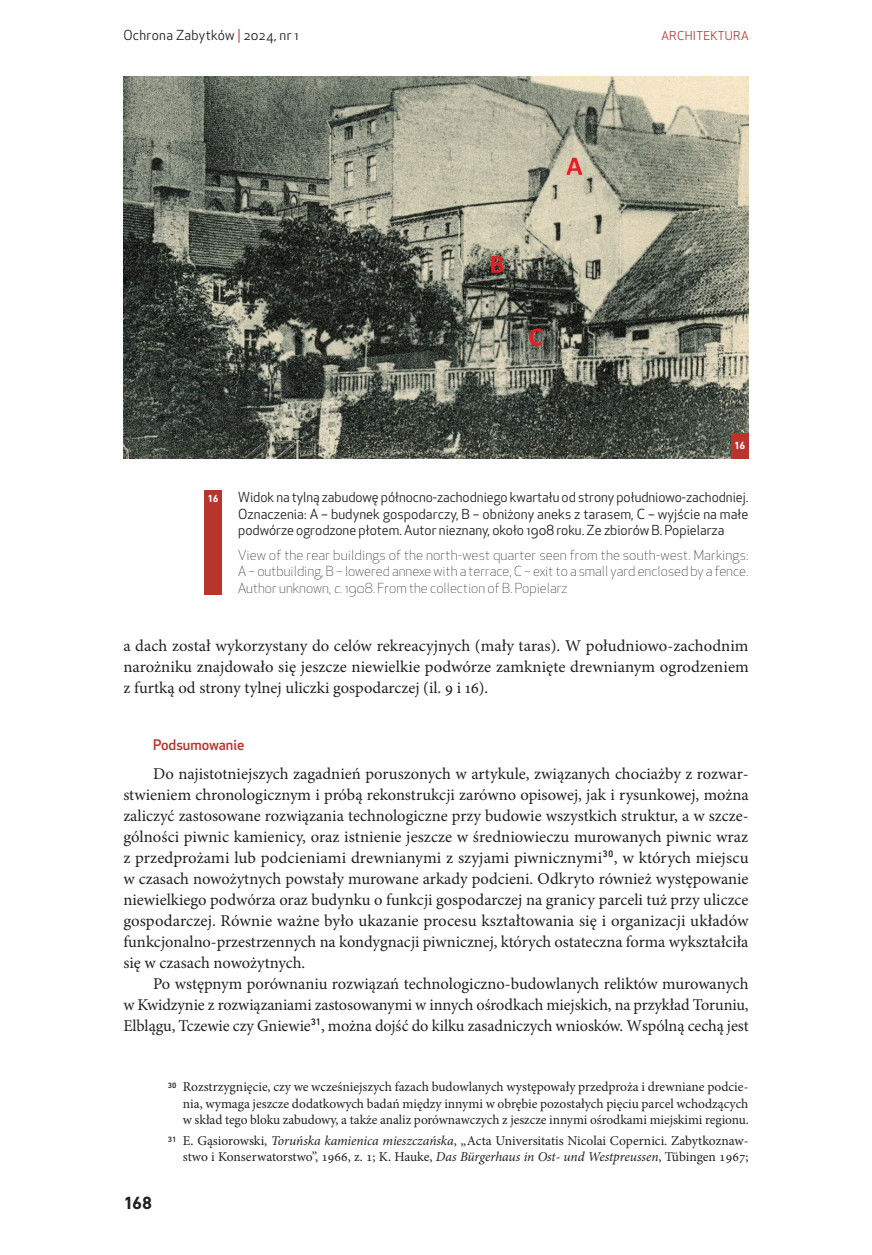
<style>
.page{position:relative;width:872px;height:1255px;background:#fff}
.page>*{position:absolute;margin:0;border:0;box-sizing:border-box;transform-origin:0 0}
.t1{font:700 18px "DIN Next LT Pro";color:#231f20}
._001_Akapit_tekstu{font:16.5px/21px "Minion Pro";color:#231f20;text-align:justify}
.dod_tyt{font:500 14.25px "Apex New";color:#b8352e}
.przypisy_new{font:13.5px/16.5px "Minion Pro";letter-spacing:-.005em;color:#231f20;text-align:justify}
._001_Akapit_tekstu-2{font:13.5px/16.5px "Apex New";color:#231f20;text-align:justify}
._001_Akapit_tekstu-3{font:300 13.5px/16.5px "Apex New";color:#231f20;text-align:justify}
._001_Akapit_tekstu-4{font:13.5px "Apex New";letter-spacing:.025em;color:#231f20}
.t2{font:12px "Apex New";letter-spacing:.025em;color:#b8352e}
.t3{font:700 10.5px "DIN Next LT Pro";color:#fff}
.s1{color:#b8352e}
.s2{font-style:italic}
</style>
<div class="page">
<img style="left:123px;top:77px;width:625px;height:381px">
<div style="left:731px;top:433px;width:17px;height:25px;background:#b8352e"></div>
<div style="left:205px;top:489px;width:17px;height:105px;background:#b8352e"></div>
<p class="_001_Akapit_tekstu-4" style="left:123px;top:26px;width:177px">Ochrona Zabytków <span class="s1">|</span> 2024, nr 1</p>
<p class="t2" style="left:661px;top:28px;width:89px">ARCHITEKTURA</p>
<p class="t3" style="left:207px;top:492px;width:13px">16</p>
<p class="t3" style="left:734px;top:439px;width:13px">16</p>
<p class="_001_Akapit_tekstu-2" style="left:238px;top:489px;width:512px">Widok na tylną zabudowę północno-zachodniego kwartału od strony południowo-zachodniej.<br>Oznaczenia: A – budynek gospodarczy, B – obniżony aneks z tarasem, C – wyjście na małe podwórze ogrodzone płotem. Autor nieznany, około 1908 roku. Ze zbiorów B. Popielarza</p>
<p class="_001_Akapit_tekstu-3" style="left:238px;top:546px;width:512px">View of the rear buildings of the north-west quarter seen from the south-west. Markings:<br>A – outbuilding, B – lowered annexe with a terrace, C – exit to a small yard enclosed by a fence.<br>Author unknown, <span class="s2">c</span>. 1908. From the collection of B. Popielarz</p>
<p class="_001_Akapit_tekstu" style="left:123px;top:635px;width:627px">a dach został wykorzystany do celów rekreacyjnych (mały taras). W południowo-zachodnim narożniku znajdowało się jeszcze niewielkie podwórze zamknięte drewnianym ogrodzeniem z furtką od strony tylnej uliczki gospodarczej (il. 9 i 16).</p>
<p class="dod_tyt" style="left:153px;top:735px;width:93px">Podsumowanie</p>
<p class="_001_Akapit_tekstu" style="left:123px;top:763px;width:627px;text-indent:30px">Do najistotniejszych zagadnień poruszonych w artykule, związanych chociażby z rozwar&shy;stwieniem chronologicznym i próbą rekonstrukcji zarówno opisowej, jak i rysunkowej, można zaliczyć zastosowane rozwiązania technologiczne przy budowie wszystkich struktur, a w szcze&shy;gólności piwnic kamienicy, oraz istnienie jeszcze w średniowieczu murowanych piwnic wraz z przedprożami lub podcieniami drewnianymi z szyjami piwnicznymi<sup>30</sup>, w których miejscu w czasach nowożytnych powstały murowane arkady podcieni. Odkryto również występowanie niewielkiego podwórza oraz budynku o funkcji gospodarczej na granicy parceli tuż przy uliczce gospodarczej. Równie ważne było ukazanie procesu kształtowania się i organizacji układów funkcjonalno-przestrzennych na kondygnacji piwnicznej, których ostateczna forma wykształciła się w czasach nowożytnych.</p>
<p class="_001_Akapit_tekstu" style="left:123px;top:973px;width:627px;text-indent:30px">Po wstępnym porównaniu rozwiązań technologiczno-budowlanych reliktów murowanych w Kwidzynie z rozwiązaniami zastosowanymi w innych ośrodkach miejskich, na przykład Toruniu, Elblągu, Tczewie czy Gniewie<sup>31</sup>, można dojść do kilku zasadniczych wniosków. Wspólną cechą jest</p>
<p class="t1" style="left:123px;top:1192px;width:30px">168</p>
<p class="przypisy_new" style="left:183px;top:1078px;width:567px;text-indent:-15px"><sup>30</sup> Rozstrzygnięcie, czy we wcześniejszych fazach budowlanych występowały przedproża i drewniane podcie&shy;nia, wymaga jeszcze dodatkowych badań między innymi w obrębie pozostałych pięciu parcel wchodzących w skład tego bloku zabudowy, a także analiz porównawczych z jeszcze innymi ośrodkami miejskimi regionu.</p>
<p class="przypisy_new" style="left:168px;top:1132px;width:582px;text-align:right"><sup>31</sup> E. Gąsiorowski, <span class="s2">Toruńska kamienica mieszczańska</span>, „Acta Universitatis Nicolai Copernici. Zabytkoznaw&shy;stwo i Konserwatorstwo”, 1966, z. 1; K. Hauke, <span class="s2">Das Bürgerhaus in Ost- und Westpreussen</span>, Tübingen 1967;</p>
</div>
